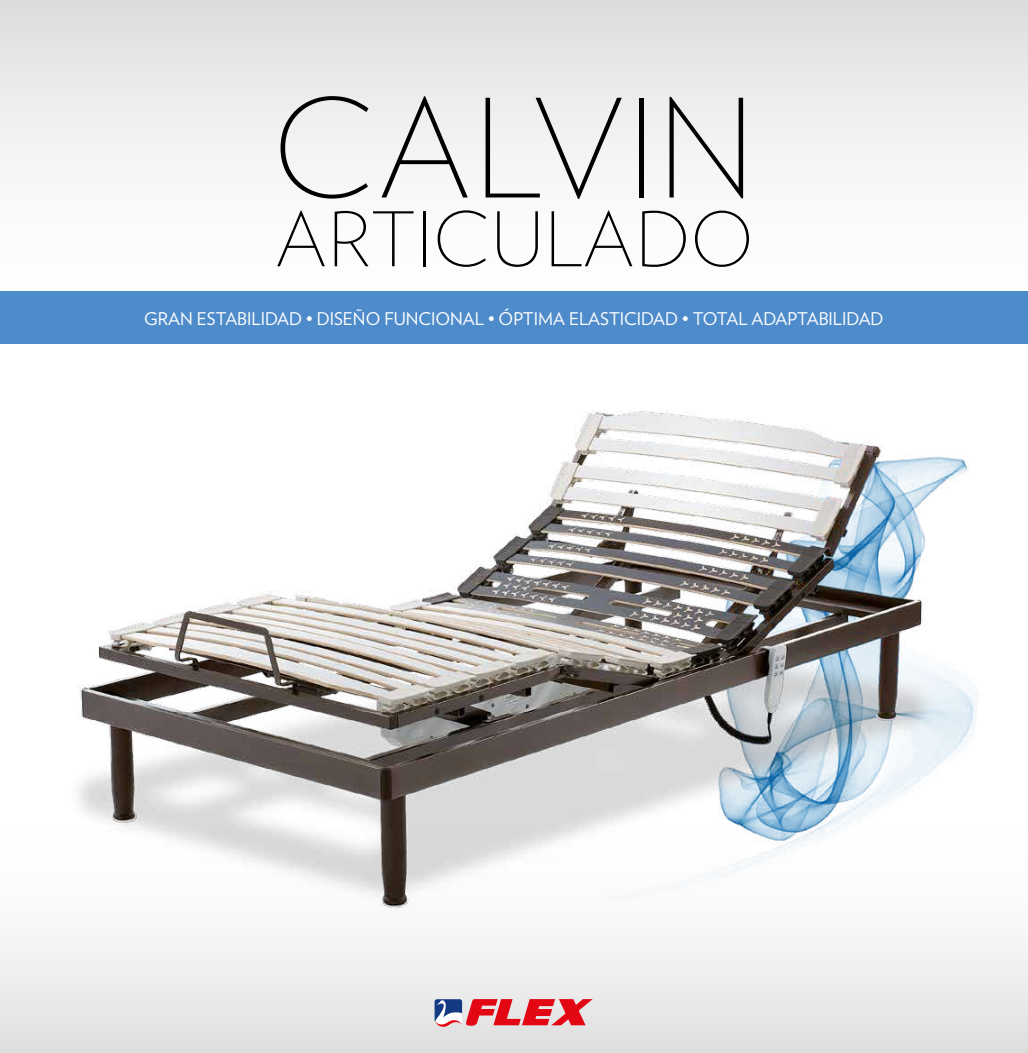
<style>
.page{position:relative;width:1028px;height:1053px;background:#fff}
.page>*{position:absolute;margin:0;border:0;box-sizing:border-box;transform-origin:0 0}
.t1{font:200 136px "Verlag";color:#000}
.t2{font:200 75px "Verlag";color:#000}
.t3{font:17.5px "Verlag";color:#fff}
</style>
<div class="page">
<div style="left:0;top:820px;width:1028px;height:232px;background:linear-gradient(to bottom,#fff,#e2e2e2)"></div>
<svg style="left:0;top:0;width:1028px;height:159px;fill:#eaeaea"></svg>
<div style="left:0;top:291px;width:1028px;height:53px;background:#4e8bca"></div>
<img style="left:0;top:410px;width:985px;height:594px">
<svg style="left:434px;top:998px;width:158px;height:28px;background:#d4717e"></svg>
<h1 class="t1" style="left:272px;top:51px;width:485px">CALVIN</h1>
<h2 class="t2" style="left:274px;top:185px;width:480px">ARTICULADO</h2>
<p class="t3" style="left:144px;top:305px;width:741px">GRAN ESTABILIDAD • DISEÑO FUNCIONAL • ÓPTIMA ELASTICIDAD • TOTAL ADAPTABILIDAD</p>
</div>
